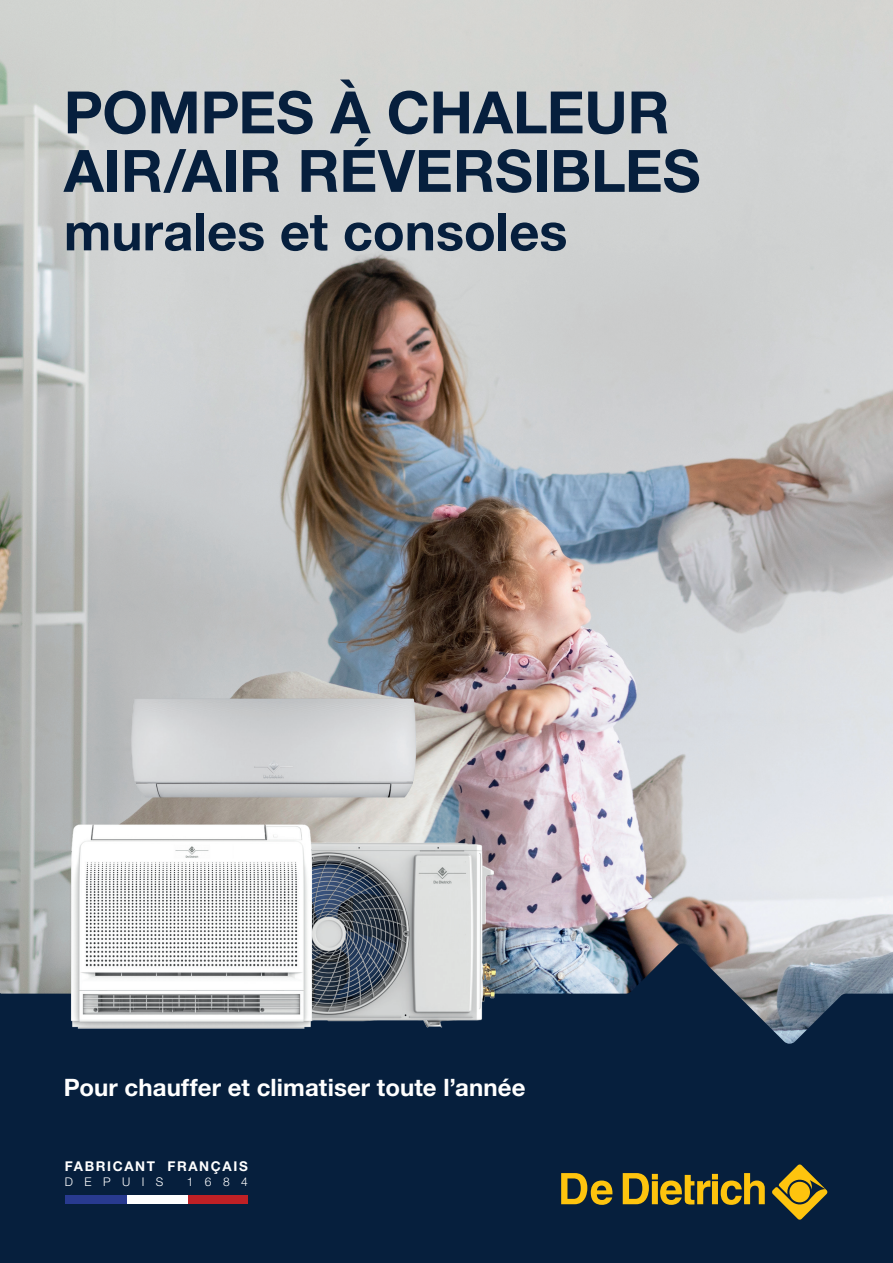
<style>
.page{position:relative;width:893px;height:1263px;background:#fff}
.page>*{position:absolute;margin:0;border:0;box-sizing:border-box;transform-origin:0 0}
.t1{font:700 58.5px/58.5px "Helvetica Neue LT Std";letter-spacing:-.005em;color:#061f3d}
.t2{font:700 52.5px "Helvetica Neue LT Std";color:#061f3d}
.t3{font:700 24px "Helvetica Neue LT Std";letter-spacing:.005em;color:#fff}
.t4{font:700 13.5px "Helvetica Neue LT Std";letter-spacing:.12em;color:#fff}
.t5{font:300 12px "Helvetica Neue LT Std";letter-spacing:.95em;color:#fff}
</style>
<div class="page">
<img style="left:0;top:0;width:893px;height:943px">
<svg style="left:1px;top:943px;width:892px;height:320px;fill:#061f3d"></svg>
<svg style="left:772px;top:1164px;width:56px;height:56px"></svg>
<svg style="left:561px;top:1173px;width:51px;height:32px"></svg>
<svg style="left:623px;top:1173px;width:142px;height:32px"></svg>
<svg style="left:0;top:943px;width:1px;height:320px"></svg>
<img style="left:129px;top:698px;width:288px;height:99px">
<div style="left:65px;top:1195px;width:62px;height:8px;background:#283a90"></div>
<div style="left:187px;top:1195px;width:61px;height:8px;background:#bf2025"></div>
<div style="left:127px;top:1195px;width:60px;height:8px;background:#fff"></div>
<img style="left:208px;top:814px;width:312px;height:243px">
<img style="left:51px;top:807px;width:285px;height:224px">
<h1 class="t1" style="left:64px;top:82px;width:638px">POMPES À CHALEUR<br>AIR/AIR RÉVERSIBLES</h1>
<h2 class="t2" style="left:64px;top:199px;width:505px">murales et consoles</h2>
<p class="t3" style="left:64px;top:1072px;width:463px">Pour chauffer et climatiser toute l’année</p>
<p class="t4" style="left:65px;top:1158px;width:184px">FABRICANT FRANÇAIS</p>
<p class="t5" style="left:65px;top:1175px;width:100px">DEPUIS</p>
<p class="t5" style="left:187px;top:1175px;width:62px">1684</p>
</div>
